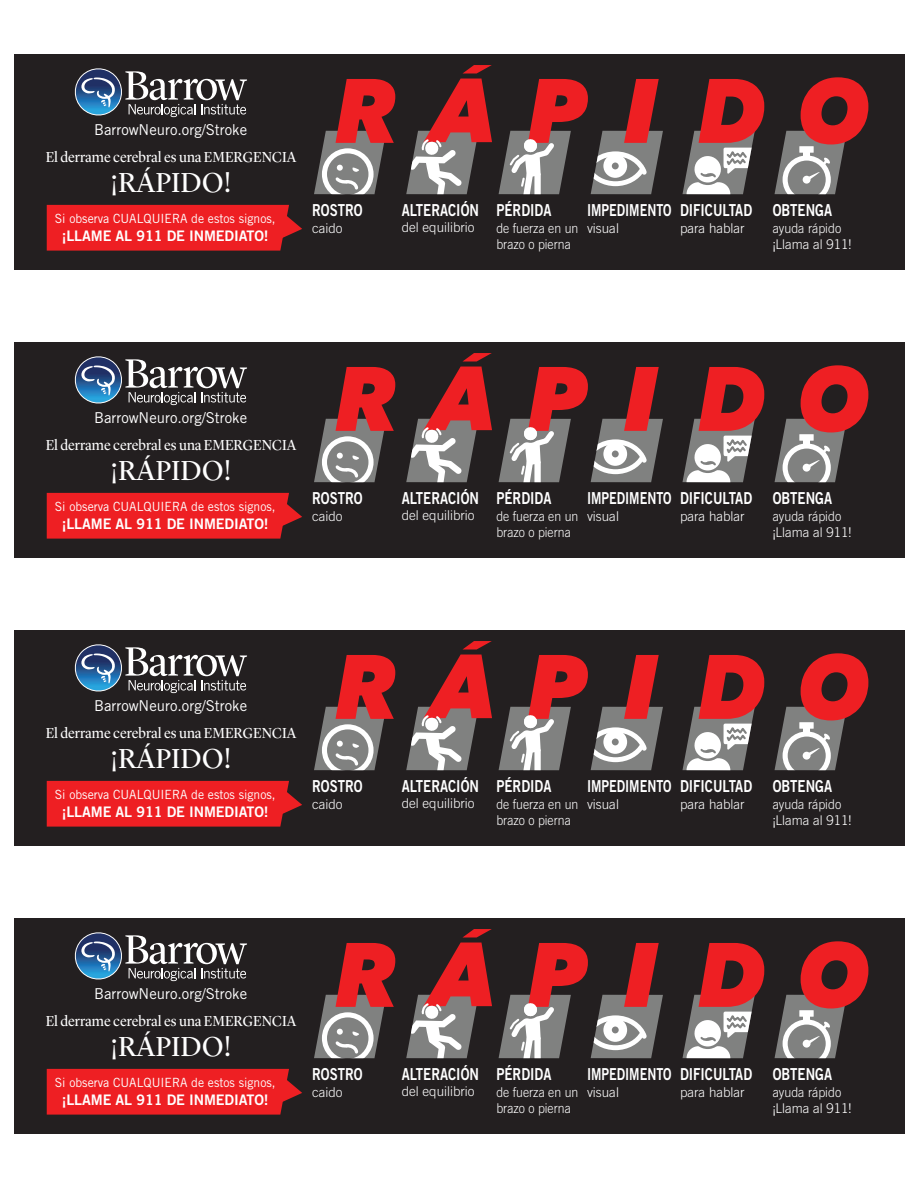
<style>
.page{position:relative;width:918px;height:1188px;background:#fff}
.page>*{position:absolute;margin:0;border:0;box-sizing:border-box;transform-origin:0 0}
.t1{font:28.5px "Lyon Display";color:#fff}
.t2{font:16.5px "Trade Gothic Bold Two";color:#fff;scale:.8 1}
.t3{font:16.5px "Trade Gothic Bold Two";color:#fff;scale:.76 1}
.t4{font:15px "Lyon Display";color:#fff;scale:.95 1}
.t5{font:15px "Trade Gothic";color:#fff}
.t6{font:14.55px "Trade Gothic Bold Two";letter-spacing:-.01em;color:#fff}
.t7{font:300 13.5px "Trade Gothic";color:#fff}
.t8{font:300 13.5px/16.2px "Trade Gothic";color:#fff;scale:.91 1}
.t9{font:300 13.35px/16.2px "Trade Gothic";color:#fff;scale:.93 1}
.t10{font:12.75px "Trade Gothic";color:#fff;scale:.96 1}
</style>
<div class="page">
<div style="left:14px;top:54px;width:891px;height:216px;background:#231f20"></div>
<svg style="left:314px;top:79px;width:81px;height:115px"></svg>
<svg style="left:683px;top:79px;width:81px;height:115px"></svg>
<svg style="left:775px;top:77px;width:93px;height:117px"></svg>
<svg style="left:499px;top:79px;width:164px;height:115px"></svg>
<svg style="left:406px;top:65px;width:86px;height:129px"></svg>
<svg style="left:47px;top:205px;width:255px;height:46px;background:#e11f22"></svg>
<svg style="left:74px;top:68px;width:173px;height:49px"></svg>
<div style="left:14px;top:342px;width:891px;height:216px;background:#231f20"></div>
<svg style="left:314px;top:367px;width:81px;height:115px"></svg>
<svg style="left:683px;top:367px;width:81px;height:115px"></svg>
<svg style="left:775px;top:365px;width:93px;height:117px"></svg>
<svg style="left:499px;top:367px;width:164px;height:115px"></svg>
<svg style="left:406px;top:353px;width:86px;height:129px"></svg>
<svg style="left:47px;top:493px;width:255px;height:46px;background:#e11f22"></svg>
<svg style="left:74px;top:356px;width:173px;height:49px"></svg>
<div style="left:14px;top:630px;width:891px;height:216px;background:#231f20"></div>
<svg style="left:314px;top:655px;width:81px;height:115px"></svg>
<svg style="left:683px;top:655px;width:81px;height:115px"></svg>
<svg style="left:775px;top:653px;width:93px;height:117px"></svg>
<svg style="left:499px;top:655px;width:164px;height:115px"></svg>
<svg style="left:406px;top:641px;width:86px;height:129px"></svg>
<svg style="left:47px;top:781px;width:255px;height:46px;background:#e11f22"></svg>
<svg style="left:74px;top:644px;width:173px;height:49px"></svg>
<div style="left:14px;top:918px;width:891px;height:216px;background:#231f20"></div>
<svg style="left:314px;top:943px;width:81px;height:115px"></svg>
<svg style="left:683px;top:943px;width:81px;height:115px"></svg>
<svg style="left:775px;top:941px;width:93px;height:117px"></svg>
<svg style="left:499px;top:943px;width:164px;height:115px"></svg>
<svg style="left:406px;top:929px;width:86px;height:129px"></svg>
<svg style="left:47px;top:1069px;width:255px;height:46px;background:#e11f22"></svg>
<svg style="left:74px;top:932px;width:173px;height:49px"></svg>
<p class="t5" style="left:94px;top:121px;width:155px">BarrowNeuro.org/Stroke</p>
<p class="t4" style="left:46px;top:145px;width:265px">El derrame cerebral es una EMERGENCIA</p>
<p class="t1" style="left:111px;top:161px;width:122px">¡RÁPIDO!</p>
<p class="t10" style="left:55px;top:210px;width:232px">Si observa CUALQUIERA de estos signos,</p>
<p class="t6" style="left:62px;top:227px;width:209px">¡LLAME AL 911 DE INMEDIATO!</p>
<p class="t2" style="left:312px;top:200px;width:65px">ROSTRO</p>
<p class="t7" style="left:312px;top:220px;width:32px">caido</p>
<p class="t2" style="left:402px;top:200px;width:98px">ALTERACIÓN</p>
<p class="t7" style="left:402px;top:219px;width:74px">del equilibrio</p>
<p class="t2" style="left:496px;top:200px;width:70px">PÉRDIDA</p>
<p class="t8" style="left:496px;top:220px;width:92px">de fuerza en un brazo o pierna</p>
<p class="t3" style="left:587px;top:200px;width:113px">IMPEDIMENTO</p>
<p class="t7" style="left:587px;top:220px;width:33px">visual</p>
<p class="t2" style="left:680px;top:200px;width:92px">DIFICULTAD</p>
<p class="t7" style="left:680px;top:220px;width:66px">para hablar</p>
<p class="t2" style="left:773px;top:200px;width:76px">OBTENGA</p>
<p class="t9" style="left:773px;top:220px;width:86px">ayuda rápido ¡Llama al 911!</p>
<p class="t5" style="left:94px;top:409px;width:155px">BarrowNeuro.org/Stroke</p>
<p class="t4" style="left:46px;top:433px;width:265px">El derrame cerebral es una EMERGENCIA</p>
<p class="t1" style="left:111px;top:449px;width:122px">¡RÁPIDO!</p>
<p class="t10" style="left:55px;top:498px;width:232px">Si observa CUALQUIERA de estos signos,</p>
<p class="t6" style="left:62px;top:515px;width:209px">¡LLAME AL 911 DE INMEDIATO!</p>
<p class="t2" style="left:312px;top:488px;width:65px">ROSTRO</p>
<p class="t7" style="left:312px;top:508px;width:32px">caido</p>
<p class="t2" style="left:402px;top:488px;width:98px">ALTERACIÓN</p>
<p class="t7" style="left:402px;top:507px;width:74px">del equilibrio</p>
<p class="t2" style="left:496px;top:488px;width:70px">PÉRDIDA</p>
<p class="t8" style="left:496px;top:508px;width:92px">de fuerza en un brazo o pierna</p>
<p class="t3" style="left:587px;top:488px;width:113px">IMPEDIMENTO</p>
<p class="t7" style="left:587px;top:508px;width:33px">visual</p>
<p class="t2" style="left:680px;top:488px;width:92px">DIFICULTAD</p>
<p class="t7" style="left:680px;top:508px;width:66px">para hablar</p>
<p class="t2" style="left:773px;top:488px;width:76px">OBTENGA</p>
<p class="t9" style="left:773px;top:508px;width:86px">ayuda rápido ¡Llama al 911!</p>
<p class="t5" style="left:94px;top:697px;width:155px">BarrowNeuro.org/Stroke</p>
<p class="t4" style="left:46px;top:721px;width:265px">El derrame cerebral es una EMERGENCIA</p>
<p class="t1" style="left:111px;top:737px;width:122px">¡RÁPIDO!</p>
<p class="t10" style="left:55px;top:786px;width:232px">Si observa CUALQUIERA de estos signos,</p>
<p class="t6" style="left:62px;top:803px;width:209px">¡LLAME AL 911 DE INMEDIATO!</p>
<p class="t2" style="left:312px;top:776px;width:65px">ROSTRO</p>
<p class="t7" style="left:312px;top:796px;width:32px">caido</p>
<p class="t2" style="left:402px;top:776px;width:98px">ALTERACIÓN</p>
<p class="t7" style="left:402px;top:795px;width:74px">del equilibrio</p>
<p class="t2" style="left:496px;top:776px;width:70px">PÉRDIDA</p>
<p class="t8" style="left:496px;top:796px;width:92px">de fuerza en un brazo o pierna</p>
<p class="t3" style="left:587px;top:776px;width:113px">IMPEDIMENTO</p>
<p class="t7" style="left:587px;top:796px;width:33px">visual</p>
<p class="t2" style="left:680px;top:776px;width:92px">DIFICULTAD</p>
<p class="t7" style="left:680px;top:796px;width:66px">para hablar</p>
<p class="t2" style="left:773px;top:776px;width:76px">OBTENGA</p>
<p class="t9" style="left:773px;top:796px;width:86px">ayuda rápido ¡Llama al 911!</p>
<p class="t5" style="left:94px;top:985px;width:155px">BarrowNeuro.org/Stroke</p>
<p class="t4" style="left:46px;top:1009px;width:265px">El derrame cerebral es una EMERGENCIA</p>
<p class="t1" style="left:111px;top:1025px;width:122px">¡RÁPIDO!</p>
<p class="t10" style="left:55px;top:1074px;width:232px">Si observa CUALQUIERA de estos signos,</p>
<p class="t6" style="left:62px;top:1091px;width:209px">¡LLAME AL 911 DE INMEDIATO!</p>
<p class="t2" style="left:312px;top:1064px;width:65px">ROSTRO</p>
<p class="t7" style="left:312px;top:1084px;width:32px">caido</p>
<p class="t2" style="left:402px;top:1064px;width:98px">ALTERACIÓN</p>
<p class="t7" style="left:402px;top:1083px;width:74px">del equilibrio</p>
<p class="t2" style="left:496px;top:1064px;width:70px">PÉRDIDA</p>
<p class="t8" style="left:496px;top:1084px;width:92px">de fuerza en un brazo o pierna</p>
<p class="t3" style="left:587px;top:1064px;width:113px">IMPEDIMENTO</p>
<p class="t7" style="left:587px;top:1084px;width:33px">visual</p>
<p class="t2" style="left:680px;top:1064px;width:92px">DIFICULTAD</p>
<p class="t7" style="left:680px;top:1084px;width:66px">para hablar</p>
<p class="t2" style="left:773px;top:1064px;width:76px">OBTENGA</p>
<p class="t9" style="left:773px;top:1084px;width:86px">ayuda rápido ¡Llama al 911!</p>
</div>
